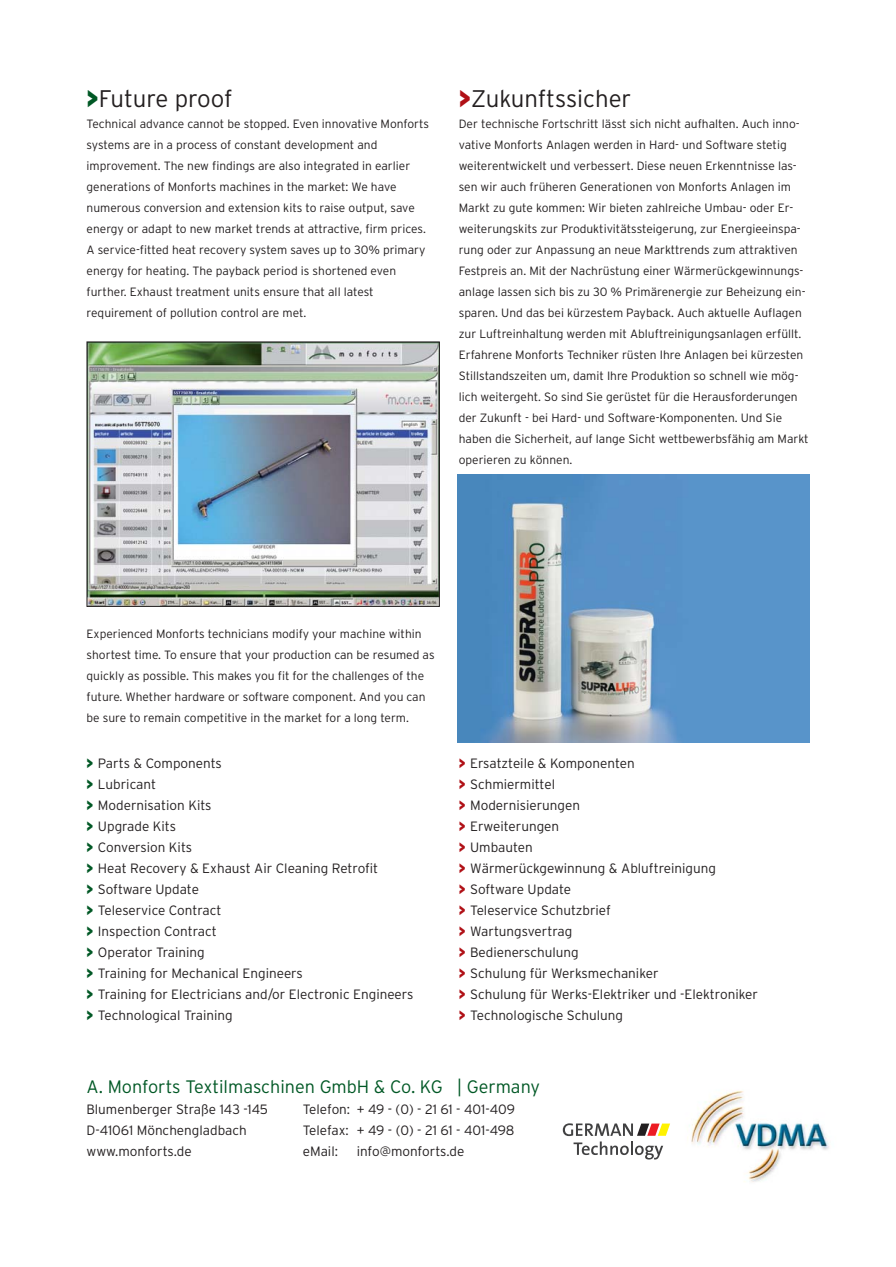
<style>
.page{position:relative;width:896px;height:1267px;background:#fff}
.page>*{position:absolute;margin:0;border:0;box-sizing:border-box;transform-origin:0 0}
.t1{font:300 24px "Interstate";color:#231f20}
.t2{font:300 18px "Interstate";color:#005825}
.t3{font:300 13.5px/21px "Interstate";color:#231f20}
.t4{font:300 12px/21px "Interstate";color:#231f20}
.s1{font-weight:900;color:#005825}
.s2{font-weight:900;color:#b01016}
</style>
<div class="page">
<img style="left:89px;top:343px;width:348px;height:261px">
<div style="left:87px;top:341px;width:352px;height:265px;border:1px solid #231f20"></div>
<svg style="left:573px;top:1141px;width:90px;height:18px"></svg>
<svg style="left:562px;top:1123px;width:108px;height:12px"></svg>
<img style="left:687px;top:1091px;width:143px;height:91px">
<img style="left:457px;top:474px;width:352px;height:268px">
<h1 class="t1" style="left:87px;top:89px;width:147px"><span class="s1">&gt;</span>Future proof</h1>
<p class="t4" style="left:87px;top:114px;width:344px">Technical advance cannot be stopped. Even innovative Monforts systems are in a process of constant development and improvement. The new findings are also integrated in earlier generations of Monforts machines in the market: We have numerous conversion and extension kits to raise output, save energy or adapt to new market trends at attractive, firm prices.<br>A service-fitted heat recovery system saves up to 30% primary energy for heating. The payback period is shortened even further. Exhaust treatment units ensure that all latest requirement of pollution control are met.</p>
<h1 class="t1" style="left:458px;top:89px;width:174px"><span class="s2">&gt;</span>Zukunftssicher</h1>
<p class="t4" style="left:458px;top:114px;width:351px">Der technische Fortschritt lässt sich nicht aufhalten. Auch inno&shy;vative Monforts Anlagen werden in Hard- und Software stetig weiterentwickelt und verbessert. Diese neuen Erkenntnisse las&shy;sen wir auch früheren Generationen von Monforts Anlagen im Markt zu gute kommen: Wir bieten zahlreiche Umbau- oder Er&shy;weiterungskits zur Produktivitätssteigerung, zur Energieeinspa&shy;rung oder zur Anpassung an neue Markttrends zum attraktiven Festpreis an. Mit der Nachrüstung einer Wärmerückgewinnungs&shy;anlage lassen sich bis zu 30 % Primärenergie zur Beheizung ein&shy;sparen. Und das bei kürzestem Payback. Auch aktuelle Auflagen zur Luftreinhaltung werden mit Abluftreinigungsanlagen erfüllt.<br>Erfahrene Monforts Techniker rüsten Ihre Anlagen bei kürzesten Stillstandszeiten um, damit Ihre Produktion so schnell wie mög&shy;lich weitergeht. So sind Sie gerüstet für die Herausforderungen der Zukunft - bei Hard- und Software-Komponenten. Und Sie haben die Sicherheit, auf lange Sicht wettbewerbsfähig am Markt operieren zu können.</p>
<p class="t4" style="left:87px;top:624px;width:349px">Experienced Monforts technicians modify your machine within shortest time. To ensure that your production can be resumed as quickly as possible. This makes you fit for the challenges of the future. Whether hardware or software component. And you can be sure to remain competitive in the market for a long term.</p>
<p class="t3" style="left:87px;top:753px;width:328px"><span class="s1">&gt;</span> Parts &amp; Components<br><span class="s1">&gt;</span> Lubricant<br><span class="s1">&gt;</span> Modernisation Kits<br><span class="s1">&gt;</span> Upgrade Kits<br><span class="s1">&gt;</span> Conversion Kits<br><span class="s1">&gt;</span> Heat Recovery &amp; Exhaust Air Cleaning Retrofit<br><span class="s1">&gt;</span> Software Update<br><span class="s1">&gt;</span> Teleservice Contract<br><span class="s1">&gt;</span> Inspection Contract<br><span class="s1">&gt;</span> Operator Training<br><span class="s1">&gt;</span> Training for Mechanical Engineers<br><span class="s1">&gt;</span> Training for Electricians and/or Electronic Engineers <span class="s1">&gt;</span> Technological Training</p>
<p class="t3" style="left:458px;top:753px;width:301px"><span class="s2">&gt;</span> Ersatzteile &amp; Komponenten<br><span class="s2">&gt;</span> Schmiermittel<br><span class="s2">&gt;</span> Modernisierungen<br><span class="s2">&gt;</span> Erweiterungen<br><span class="s2">&gt;</span> Umbauten<br><span class="s2">&gt;</span> Wärmerückgewinnung &amp; Abluftreinigung<br><span class="s2">&gt;</span> Software Update<br><span class="s2">&gt;</span> Teleservice Schutzbrief<br><span class="s2">&gt;</span> Wartungsvertrag<br><span class="s2">&gt;</span> Bedienerschulung<br><span class="s2">&gt;</span> Schulung für Werksmechaniker<br><span class="s2">&gt;</span> Schulung für Werks-Elektriker und -Elektroniker <span class="s2">&gt;</span> Technologische Schulung</p>
<h2 class="t2" style="left:87px;top:1079px;width:455px">A. Monforts Textilmaschinen GmbH &amp; Co. KG | Germany</h2>
<p class="t3" style="left:87px;top:1099px;width:183px">Blumenberger Straße 143 -145</p>
<p class="t3" style="left:303px;top:1099px;width:214px">Telefon: + 49 - (0) - 21 61 - 401-409</p>
<p class="t3" style="left:87px;top:1120px;width:162px">D-41061 Mönchengladbach</p>
<p class="t3" style="left:303px;top:1120px;width:213px">Telefax: + 49 - (0) - 21 61 - 401-498</p>
<p class="t3" style="left:87px;top:1141px;width:106px">www.monforts.de</p>
<p class="t3" style="left:303px;top:1141px;width:37px">eMail:</p>
<p class="t3" style="left:357px;top:1141px;width:109px">info@monforts.de</p>
</div>
